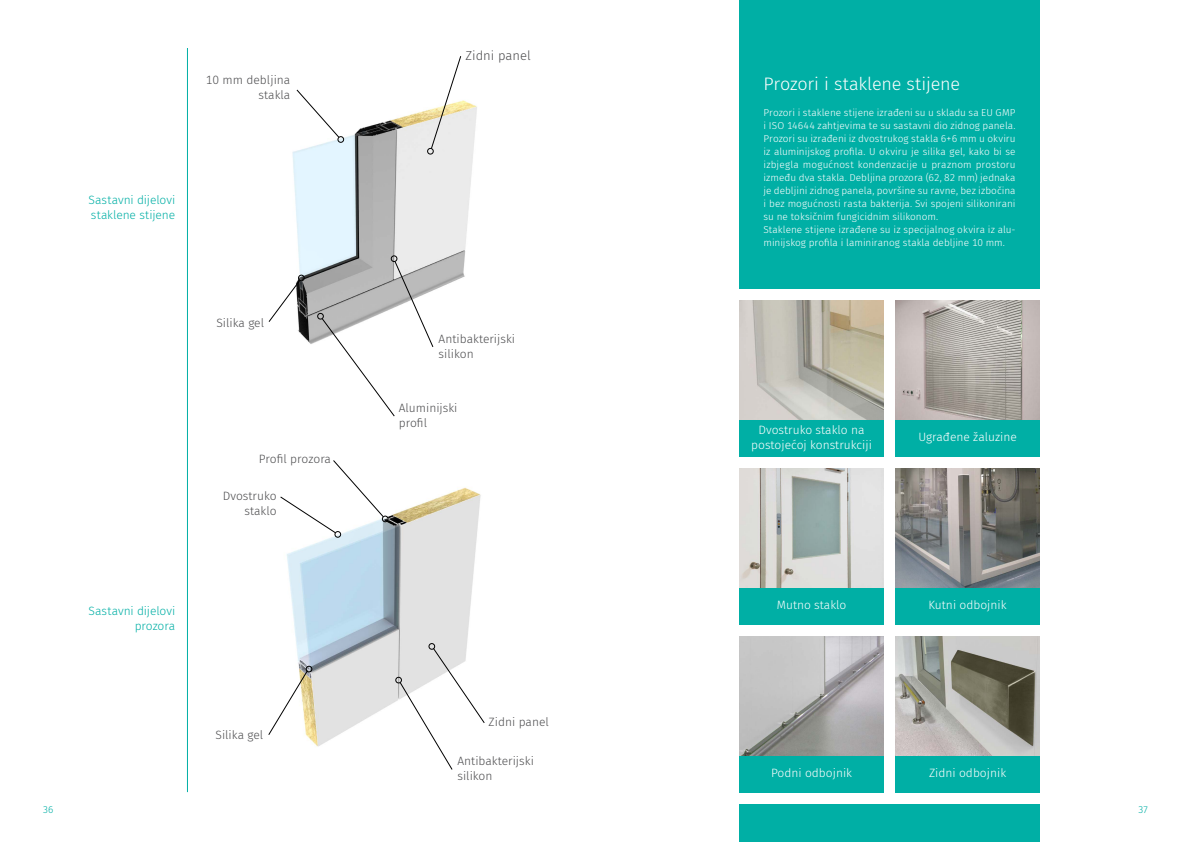
<style>
.page{position:relative;width:1191px;height:842px;background:#fff}
.page>*{position:absolute;margin:0;border:0;box-sizing:border-box;transform-origin:0 0}
.t1{font:300 18px "Fira Sans";letter-spacing:-.015em;color:#fff}
.t2{font:300 13px "Fira Sans";color:#4d4d4f}
.t3{font:300 12px/15px "Fira Sans";color:#4d4d4f}
.t4{font:300 12px/15px "Fira Sans";color:#fff;text-align:center}
.t5{font:300 12px/15px "Fira Sans";letter-spacing:-.01em;color:#00afa5}
.t6{font:300 10px/13px "Fira Sans";color:#fff}
.t7{font:300 10px "Fira Sans";color:#00afa5}
</style>
<div class="page">
<img style="left:286px;top:487px;width:195px;height:260px">
<img style="left:292px;top:100px;width:185px;height:247px">
<svg style="left:395px;top:643px;width:90px;height:127px"></svg>
<svg style="left:280px;top:460px;width:108px;height:77px"></svg>
<svg style="left:268px;top:275px;width:36px;height:47px"></svg>
<svg style="left:296px;top:90px;width:48px;height:52px"></svg>
<svg style="left:268px;top:666px;width:44px;height:69px"></svg>
<hr style="left:187px;top:48px;width:1px;height:744px;background:#00afa5">
<svg style="left:427px;top:56px;width:34px;height:98px"></svg>
<svg style="left:317px;top:256px;width:116px;height:160px"></svg>
<div style="left:739px;top:0;width:300px;height:288px;background:#00afa5"></div>
<img style="left:739px;top:300px;width:144px;height:120px">
<div style="left:739px;top:420px;width:144px;height:36px;background:#00afa5"></div>
<img style="left:895px;top:300px;width:144px;height:120px">
<div style="left:895px;top:420px;width:144px;height:36px;background:#00afa5"></div>
<img style="left:739px;top:468px;width:144px;height:120px">
<div style="left:739px;top:588px;width:144px;height:36px;background:#00afa5"></div>
<img style="left:895px;top:468px;width:144px;height:120px">
<div style="left:895px;top:588px;width:144px;height:36px;background:#00afa5"></div>
<img style="left:739px;top:636px;width:144px;height:120px">
<div style="left:739px;top:756px;width:144px;height:36px;background:#00afa5"></div>
<img style="left:895px;top:636px;width:144px;height:120px">
<div style="left:895px;top:756px;width:144px;height:36px;background:#00afa5"></div>
<div style="left:739px;top:804px;width:300px;height:38px;background:#00afa5"></div>
<p class="t3" style="left:206px;top:73px;width:86px;text-align:right">10 mm debljina stakla</p>
<p class="t5" style="left:88px;top:192px;width:88px">Sastavni dijelovi staklene stijene</p>
<p class="t3" style="left:216px;top:315px;width:49px">Silika gel</p>
<p class="t5" style="left:88px;top:603px;width:88px;text-align:right">Sastavni dijelovi prozora</p>
<p class="t3" style="left:259px;top:451px;width:74px">Profil prozora</p>
<p class="t3" style="left:223px;top:488px;width:55px;text-align:right">Dvostruko staklo</p>
<p class="t3" style="left:215px;top:727px;width:49px">Silika gel</p>
<h2 class="t2" style="left:465px;top:46px;width:67px">Zidni panel</h2>
<p class="t3" style="left:438px;top:331px;width:78px">Antibakterijski silikon</p>
<p class="t3" style="left:399px;top:400px;width:60px">Aluminijski profil</p>
<p class="t3" style="left:488px;top:714px;width:62px">Zidni panel</p>
<p class="t3" style="left:457px;top:753px;width:78px">Antibakterijski silikon</p>
<h1 class="t1" style="left:763px;top:71px;width:198px">Prozori i staklene stijene</h1>
<p class="t6" style="left:763px;top:106px;width:254px">Prozori i staklene stijene izrađeni su u skladu sa EU GMP i ISO 14644 zahtjevima te su sastavni dio zidnog panela.<br>Prozori su izrađeni iz dvostrukog stakla 6+6 mm u okviru iz aluminijskog profila. U okviru je silika gel, kako bi se izbjegla mogućnost kondenzacije u praznom prostoru između dva stakla. Debljina prozora (62, 82 mm) jednaka je debljini zidnog panela, površine su ravne, bez izbočina i bez mogućnosti rasta bakterija. Svi spojeni silikonirani su ne toksičnim fungicidnim silikonom.<br>Staklene stijene izrađene su iz specijalnog okvira iz alu&shy;minijskog profila i laminiranog stakla debljine 10 mm.</p>
<p class="t4" style="left:751px;top:422px;width:122px">Dvostruko staklo na postojećoj konstrukciji</p>
<p class="t4" style="left:918px;top:429px;width:100px">Ugrađene žaluzine</p>
<p class="t4" style="left:776px;top:597px;width:71px">Mutno staklo</p>
<p class="t4" style="left:928px;top:597px;width:79px">Kutni odbojnik</p>
<p class="t4" style="left:771px;top:765px;width:83px">Podni odbojnik</p>
<p class="t4" style="left:929px;top:765px;width:79px">Zidni odbojnik</p>
<p class="t7" style="left:43px;top:802px;width:12px">36</p>
<p class="t7" style="left:1138px;top:802px;width:11px">37</p>
</div>
